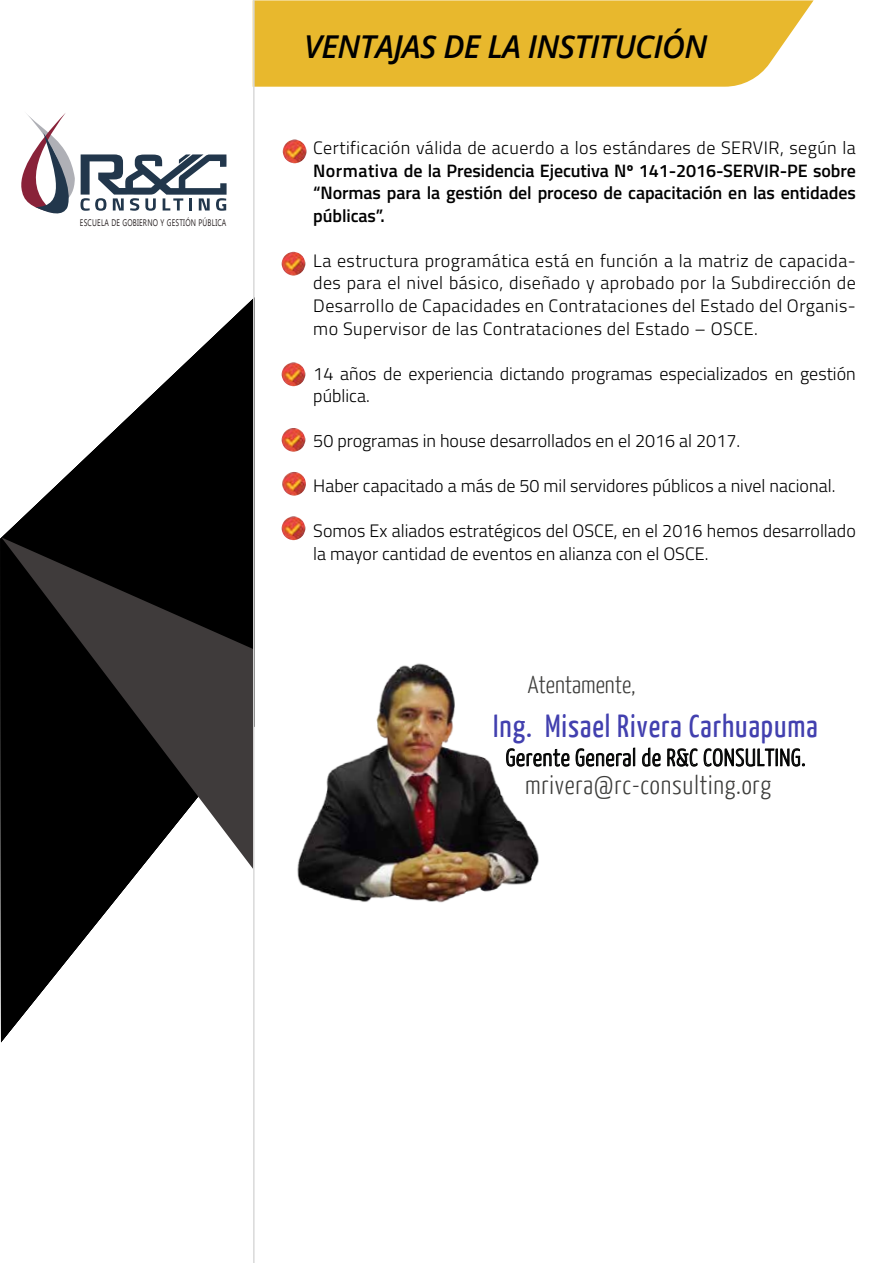
<style>
.page{position:relative;width:893px;height:1263px;background:#fff}
.page>*{position:absolute;margin:0;border:0;box-sizing:border-box;transform-origin:0 0}
.t1{font:31.95px "Yanone Kaffeesatz";letter-spacing:.03em;color:#4240af}
.t2{font:italic 600 31.5px "Open Sans";letter-spacing:-.02em;color:#000}
.t3{font:300 26.25px "Yanone Kaffeesatz";letter-spacing:.03em;color:#3d3d3b}
.t4{font:300 24.6px "Yanone Kaffeesatz";color:#3d3d3b}
.t5{font:300 24px "Yanone Kaffeesatz";letter-spacing:.03em;color:#000100}
.t6{font:300 18px/22.5px "Titillium Web";color:#000}
.t7{font:600 18px/22.5px "Titillium Web";letter-spacing:-.005em;color:#000;text-align:justify}
.t8{font:300 18px "Titillium Web";letter-spacing:.025em;color:#000}
.t9{font:9.6px "Ebrima";letter-spacing:.03em;color:#2b2425;scale:.74 1}
</style>
<div class="page">
<img style="left:297px;top:663px;width:249px;height:240px">
<svg style="left:506px;top:748px;width:63px;height:18px"></svg>
<svg style="left:576px;top:748px;width:59px;height:18px"></svg>
<svg style="left:642px;top:748px;width:19px;height:18px"></svg>
<svg style="left:667px;top:748px;width:31px;height:19px"></svg>
<svg style="left:704px;top:748px;width:101px;height:18px"></svg>
<svg style="left:255px;top:0;width:559px;height:87px;background:#e9bc3a"></svg>
<svg style="left:21px;top:113px;width:206px;height:101px"></svg>
<svg style="left:0;top:299px;width:253px;height:743px"></svg>
<svg style="left:1px;top:537px;width:252px;height:333px;background:#211f1f"></svg>
<hr style="left:253px;top:0;width:2px;height:1263px;background:#dadada">
<img style="left:283px;top:140px;width:23px;height:23px;border-radius:12px">
<img style="left:282px;top:252px;width:23px;height:24px;border-radius:12px">
<img style="left:282px;top:362px;width:23px;height:24px;border-radius:12px">
<img style="left:282px;top:428px;width:23px;height:24px;border-radius:12px">
<img style="left:282px;top:472px;width:24px;height:24px;border-radius:12px">
<img style="left:282px;top:516px;width:23px;height:24px;border-radius:12px">
<p class="t9" style="left:80px;top:215px;width:200px">ESCUELA DE GOBIERNO Y GESTIÓN PÚBLICA</p>
<h2 class="t2" style="left:304px;top:25px;width:405px">VENTAJAS DE LA INSTITUCIÓN</h2>
<p class="t8" style="left:313px;top:135px;width:544px">Certificación válida de acuerdo a los estándares de SERVIR, según la</p>
<p class="t7" style="left:313px;top:158px;width:544px">Normativa de la Presidencia Ejecutiva Nº 141-2016-SERVIR-PE sobre “Normas para la gestión del proceso de capacitación en las entidades públicas”.</p>
<p class="t6" style="left:313px;top:249px;width:544px;text-align:justify">La estructura programática está en función a la matriz de capacida&shy;des para el nivel básico, diseñado y aprobado por la Subdirección de Desarrollo de Capacidades en Contrataciones del Estado del Organis&shy;mo Supervisor de las Contrataciones del Estado – OSCE.</p>
<p class="t6" style="left:313px;top:361px;width:544px">14 años de experiencia dictando programas especializados en gestión pública.</p>
<p class="t6" style="left:313px;top:429px;width:428px">50 programas in house desarrollados en el 2016 al 2017.</p>
<p class="t6" style="left:313px;top:474px;width:524px">Haber capacitado a más de 50 mil servidores públicos a nivel nacional.</p>
<p class="t6" style="left:313px;top:519px;width:544px">Somos Ex aliados estratégicos del OSCE, en el 2016 hemos desarrollado la mayor cantidad de eventos en alianza con el OSCE.</p>
<h3 class="t4" style="left:528px;top:669px;width:109px">Atentamente,</h3>
<h1 class="t1" style="left:493px;top:706px;width:326px">Ing. Misael Rivera Carhuapuma</h1>
<h3 class="t5" style="left:506px;top:743px;width:301px">Gerente General de R&amp;C CONSULTING.</h3>
<h3 class="t3" style="left:525px;top:769px;width:248px">mrivera@rc-consulting.org</h3>
</div>
